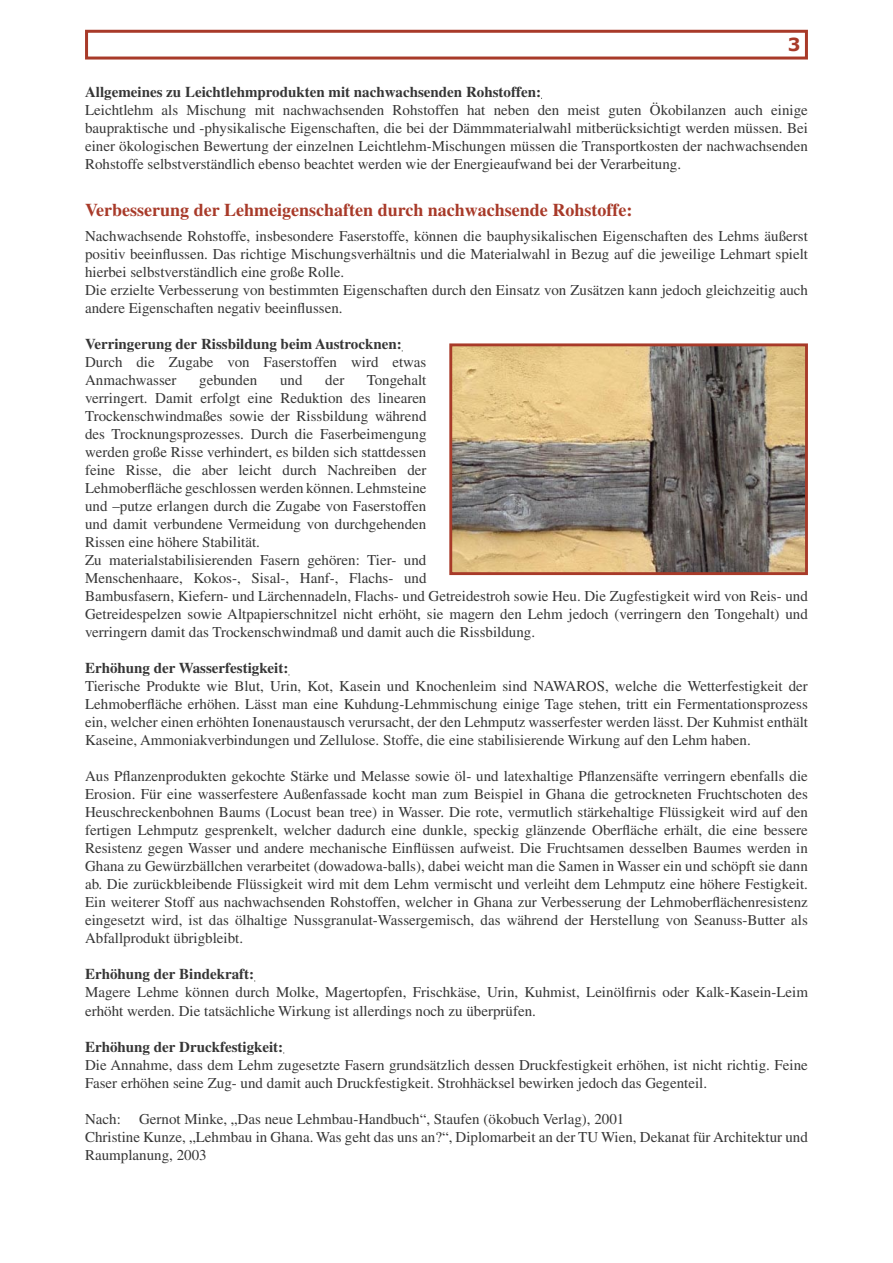
<style>
.page{position:relative;width:893px;height:1263px;background:#fff}
.page>*{position:absolute;margin:0;border:0;box-sizing:border-box;transform-origin:0 0}
.heading_1{font:700 18px "Times";color:#a83a29}
.t1{font:700 18px "Verdana";color:#a83a29}
.t2{font:15px/18px "Times";color:#363636}
.t3{font:700 15px "Times";color:#363636}
</style>
<div class="page">
<div style="left:85px;top:30px;width:723px;height:30px;border:3px solid #a83a29"></div>
<img style="left:453px;top:347px;width:351px;height:224px">
<div style="left:449px;top:343px;width:359px;height:232px;border:3px solid #a83a29"></div>
<p class="t1" style="left:788px;top:33px;width:14px">3</p>
<p class="t3" style="left:85px;top:83px;width:457px">Allgemeines zu Leichtlehmprodukten mit nachwachsenden Rohstoffen:</p>
<p class="t2" style="left:85px;top:101px;width:724px;text-align:justify">Leichtlehm als Mischung mit nachwachsenden Rohstoffen hat neben den meist guten Ökobilanzen auch einige baupraktische und -physikalische Eigenschaften, die bei der Dämmmaterialwahl mitberücksichtigt werden müssen. Bei einer ökologischen Bewertung der einzelnen Leichtlehm-Mischungen müssen die Transportkosten der nachwachsenden Rohstoffe selbstverständlich ebenso beachtet werden wie der Energieaufwand bei der Verarbeitung.</p>
<p class="heading_1" style="left:85px;top:199px;width:549px">Verbesserung der Lehmeigenschaften durch nachwachsende Rohstoffe:</p>
<p class="t2" style="left:85px;top:227px;width:724px;text-align:justify">Nachwachsende Rohstoffe, insbesondere Faserstoffe, können die bauphysikalischen Eigenschaften des Lehms äußerst positiv beeinflussen. Das richtige Mischungsverhältnis und die Materialwahl in Bezug auf die jeweilige Lehmart spielt hierbei selbstverständlich eine große Rolle.</p>
<p class="t2" style="left:85px;top:281px;width:724px">Die erzielte Verbesserung von bestimmten Eigenschaften durch den Einsatz von Zusätzen kann jedoch gleichzeitig auch andere Eigenschaften negativ beeinflussen.</p>
<p class="t3" style="left:85px;top:335px;width:318px">Verringerung der Rissbildung beim Austrocknen:</p>
<p class="t2" style="left:85px;top:353px;width:343px">Durch die Zugabe von Faserstoffen wird etwas<br>Anmachwasser</p>
<p class="t2" style="left:85px;top:371px;width:343px;text-align:justify;text-indent:282px">Tongehalt verringert. Damit erfolgt eine Reduktion des linearen Trockenschwindmaßes sowie der Rissbildung während des Trocknungsprozesses. Durch die Faserbeimengung werden große Risse verhindert, es bilden sich stattdessen feine Risse, die aber leicht durch Nachreiben der Lehmoberfläche geschlossen werden können. Lehmsteine und –putze erlangen durch die Zugabe von Faserstoffen und damit verbundene Vermeidung von durchgehenden Rissen eine höhere Stabilität.</p>
<p class="t2" style="left:85px;top:551px;width:724px">Zu materialstabilisierenden Fasern gehören: Tier- und<br>Menschenhaare, Kokos-, Sisal-, Hanf-, Flachs- und<br>Bambusfasern, Kiefern- und Lärchennadeln, Flachs- und Getreidestroh sowie Heu. Die Zugfestigkeit wird von Reis- und Getreidespelzen sowie Altpapierschnitzel nicht erhöht, sie magern den Lehm jedoch (verringern den Tongehalt) und verringern damit das Trockenschwindmaß und damit auch die Rissbildung.</p>
<p class="t3" style="left:85px;top:659px;width:205px">Erhöhung der Wasserfestigkeit:</p>
<p class="t2" style="left:85px;top:677px;width:724px;text-align:justify">Tierische Produkte wie Blut, Urin, Kot, Kasein und Knochenleim sind NAWAROS, welche die Wetterfestigkeit der Lehmoberfläche erhöhen. Lässt man eine Kuhdung-Lehmmischung einige Tage stehen, tritt ein Fermentationsprozess ein, welcher einen erhöhten Ionenaustausch verursacht, der den Lehmputz wasserfester werden lässt. Der Kuhmist enthält Kaseine, Ammoniakverbindungen und Zellulose. Stoffe, die eine stabilisierende Wirkung auf den Lehm haben.</p>
<p class="t2" style="left:85px;top:767px;width:724px;text-align:justify">Aus Pflanzenprodukten gekochte Stärke und Melasse sowie öl- und latexhaltige Pflanzensäfte verringern ebenfalls die Erosion. Für eine wasserfestere Außenfassade kocht man zum Beispiel in Ghana die getrockneten Fruchtschoten des Heuschreckenbohnen Baums (Locust bean tree) in Wasser. Die rote, vermutlich stärkehaltige Flüssigkeit wird auf den fertigen Lehmputz gesprenkelt, welcher dadurch eine dunkle, speckig glänzende Oberfläche erhält, die eine bessere Resistenz gegen Wasser und andere mechanische Einflüssen aufweist. Die Fruchtsamen desselben Baumes werden in Ghana zu Gewürzbällchen verarbeitet (dowadowa-balls), dabei weicht man die Samen in Wasser ein und schöpft sie dann ab. Die zurückbleibende Flüssigkeit wird mit dem Lehm vermischt und verleiht dem Lehmputz eine höhere Festigkeit.<br>Ein weiterer Stoff aus nachwachsenden Rohstoffen, welcher in Ghana zur Verbesserung der Lehmoberflächenresistenz eingesetzt wird, ist das ölhaltige Nussgranulat-Wassergemisch, das während der Herstellung von Seanuss-Butter als Abfallprodukt übrigbleibt.</p>
<p class="t3" style="left:85px;top:965px;width:171px">Erhöhung der Bindekraft:</p>
<p class="t2" style="left:85px;top:983px;width:724px">Magere Lehme können durch Molke, Magertopfen, Frischkäse, Urin, Kuhmist, Leinölfirnis oder Kalk-Kasein-Leim erhöht werden. Die tatsächliche Wirkung ist allerdings noch zu überprüfen.</p>
<p class="t3" style="left:85px;top:1037px;width:200px">Erhöhung der Druckfestigkeit:</p>
<p class="t2" style="left:85px;top:1055px;width:724px">Die Annahme, dass dem Lehm zugesetzte Fasern grundsätzlich dessen Druckfestigkeit erhöhen, ist nicht richtig. Feine<br>Faser erhöhen seine Zug- und damit auch Druckfestigkeit. Strohhäcksel bewirken jedoch das Gegenteil.</p>
<p class="t2" style="left:85px;top:1109px;width:541px">Nach: Gernot Minke, „Das neue Lehmbau-Handbuch“, Staufen (ökobuch Verlag), 2001</p>
<p class="t2" style="left:85px;top:1127px;width:724px">Christine Kunze, „Lehmbau in Ghana. Was geht das uns an?“, Diplomarbeit an der TU Wien, Dekanat für Architektur und<br>Raumplanung, 2003</p>
<p class="t2" style="left:199px;top:371px;width:60px">gebunden</p>
<p class="t2" style="left:280px;top:371px;width:24px">und</p>
<p class="t2" style="left:325px;top:371px;width:21px">der</p>
</div>
